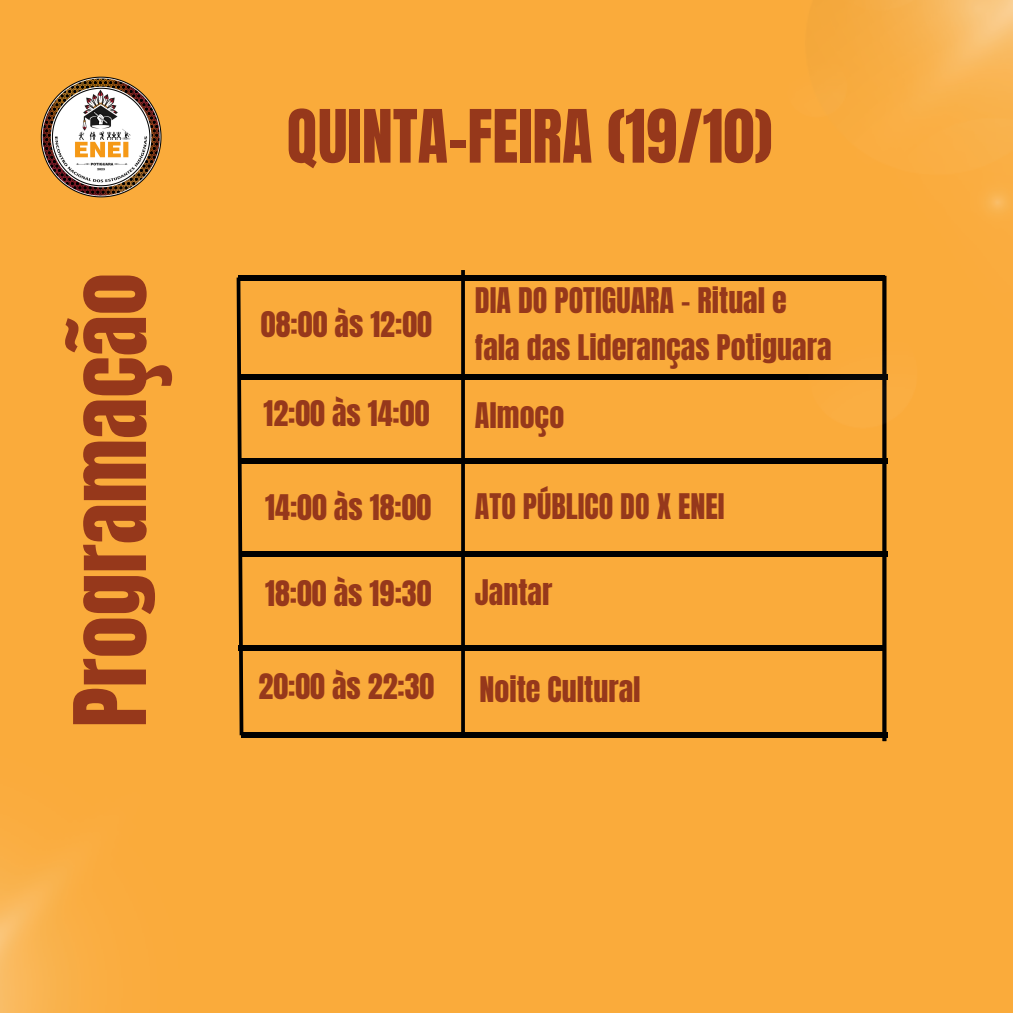
<style>
.page{position:relative;width:1013px;height:1013px;background:#fff}
.page>*{position:absolute;margin:0;border:0;box-sizing:border-box;transform-origin:0 0}
.t1{font:84.75px "Anton";color:#96381b}
.t2{font:62.5px "Anton";color:#96381b}
.t3{font:30px/46.9px "Anton";color:#96381b}
</style>
<div class="page">
<div style="left:0;top:0;width:1012px;height:1012px;background:#faab3b"></div>
<img style="left:0;top:852px;width:85px;height:160px">
<img style="left:40px;top:76px;width:122px;height:122px">
<div style="left:238px;top:275px;width:646px;height:5px;background:#000"></div>
<div style="left:241px;top:374px;width:646px;height:5px;background:#000"></div>
<div style="left:241px;top:458px;width:646px;height:6px;background:#000"></div>
<div style="left:241px;top:551px;width:646px;height:6px;background:#000"></div>
<div style="left:238px;top:645px;width:646px;height:5px;background:#000"></div>
<div style="left:241px;top:732px;width:646px;height:6px;background:#000"></div>
<svg style="left:236px;top:277px;width:9px;height:459px"></svg>
<svg style="left:882px;top:428px;width:4px;height:313px"></svg>
<svg style="left:461px;top:270px;width:4px;height:462px;background:#0e0903"></svg>
<img style="left:741px;top:0;width:271px;height:428px">
<p class="t1" style="left:49px;top:727px;width:456px;rotate:-90deg">Programação</p>
<p class="t2" style="left:287px;top:91px;width:487px">QUINTA-FEIRA (19/10)</p>
<p class="t3" style="left:261px;top:302px;width:172px">08:00 às 12:00</p>
<p class="t3" style="left:263px;top:390px;width:168px">12:00 às 14:00</p>
<p class="t3" style="left:265px;top:484px;width:168px">14:00 às 18:00</p>
<p class="t3" style="left:265px;top:570px;width:168px">18:00 às 19:30</p>
<p class="t3" style="left:258px;top:664px;width:177px">20:00 às 22:30</p>
<p class="t3" style="left:475px;top:278px;width:358px">DIA DO POTIGUARA – Ritual e fala das Lideranças Potiguara</p>
<p class="t3" style="left:475px;top:392px;width:91px">Almoço</p>
<p class="t3" style="left:475px;top:483px;width:251px">ATO PÚBLICO DO X ENEI</p>
<p class="t3" style="left:475px;top:569px;width:79px">Jantar</p>
<p class="t3" style="left:479px;top:666px;width:162px">Noite Cultural</p>
</div>
